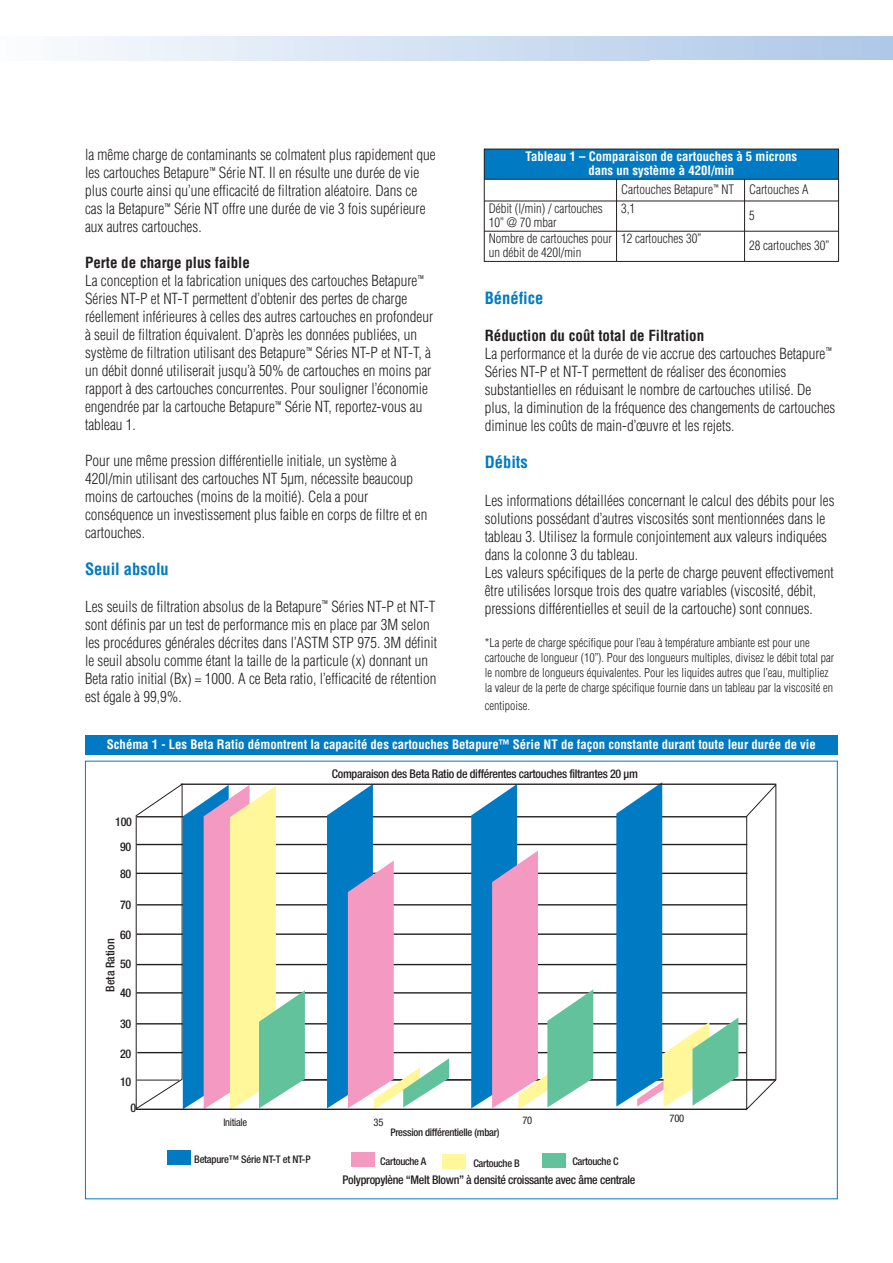
<style>
.page{position:relative;width:893px;height:1263px;background:#fff}
.page>*{position:absolute;margin:0;border:0;box-sizing:border-box;transform-origin:0 0}
.t1{font:700 condensed 16.5px "Helvetica";color:#007ac2}
.t2{font:300 condensed 15px/18px "Helvetica";color:#231f20}
.t3{font:700 condensed 12.75px/14.2px "Helvetica";color:#fff;text-align:center}
.t4{font:300 condensed 12.75px/14.2px "Helvetica";color:#231f20}
.t5{font:300 condensed 12px/15px "Helvetica";color:#231f20}
.t6{font:500 condensed 12px/24.6px "Helvetica Neue";letter-spacing:-.025em;color:#231f20;text-align:center}
.t7{font:500 condensed 12px "Helvetica Neue";color:#231f20}
.t8{font:500 condensed 10.5px "Helvetica Neue";letter-spacing:-.025em;color:#231f20}
.t9{font:condensed 10.5px "Helvetica Neue";letter-spacing:-.025em;color:#231f20}
.s1{font-weight:700}
</style>
<div class="page">
<hr style="left:188px;top:1079px;width:588px;height:1px;background:#231f20">
<svg style="left:746px;top:785px;width:30px;height:326px"></svg>
<hr style="left:137px;top:816px;width:610px;height:1px;background:#231f20">
<hr style="left:136px;top:844px;width:611px;height:1px;background:#231f20">
<hr style="left:136px;top:873px;width:611px;height:1px;background:#231f20">
<hr style="left:137px;top:904px;width:610px;height:1px;background:#231f20">
<hr style="left:137px;top:933px;width:610px;height:2px;background:#231f20">
<hr style="left:137px;top:964px;width:610px;height:1px;background:#231f20">
<hr style="left:137px;top:992px;width:610px;height:1px;background:#231f20">
<hr style="left:137px;top:1023px;width:610px;height:1px;background:#231f20">
<hr style="left:137px;top:1052px;width:609px;height:1px;background:#231f20">
<svg style="left:135px;top:783px;width:170px;height:327px"></svg>
<svg style="left:327px;top:785px;width:122px;height:323px"></svg>
<svg style="left:471px;top:785px;width:122px;height:323px"></svg>
<svg style="left:616px;top:782px;width:122px;height:325px"></svg>
<hr style="left:181px;top:783px;width:595px;height:2px;background:#231f20">
<hr style="left:136px;top:1108px;width:611px;height:2px;background:#231f20">
<div style="left:167px;top:1150px;width:24px;height:14px;background:#007ac2"></div>
<div style="left:351px;top:1152px;width:24px;height:15px;background:#f499c2"></div>
<div style="left:442px;top:1154px;width:24px;height:14px;background:#fff79a"></div>
<div style="left:542px;top:1153px;width:24px;height:15px;background:#61c29c"></div>
<div style="left:85px;top:736px;width:753px;height:19px;background:#007ac2"></div>
<div style="left:484px;top:149px;width:354px;height:30px;background:#007ac2"></div>
<hr style="left:484px;top:149px;width:1px;height:113px;background:#231f20">
<hr style="left:616px;top:179px;width:1px;height:83px;background:#231f20">
<hr style="left:744px;top:179px;width:1px;height:83px;background:#231f20">
<hr style="left:838px;top:149px;width:1px;height:113px;background:#231f20">
<hr style="left:484px;top:149px;width:355px;height:1px;background:#231f20">
<hr style="left:484px;top:179px;width:355px;height:1px;background:#231f20">
<hr style="left:484px;top:201px;width:355px;height:1px;background:#231f20">
<hr style="left:484px;top:231px;width:355px;height:1px;background:#231f20">
<hr style="left:484px;top:261px;width:355px;height:1px;background:#231f20">
<p class="t2" style="left:85px;top:147px;width:352px">la même charge de contaminants se colmatent plus rapidement que les cartouches Betapure<sup>™</sup> Série NT. Il en résulte une durée de vie plus courte ainsi qu’une efficacité de filtration aléatoire. Dans ce cas la Betapure<sup>™</sup> Série NT offre une durée de vie 3 fois supérieure aux autres cartouches.</p>
<p class="t2" style="left:85px;top:255px;width:350px"><span class="s1">Perte de charge plus faible<br></span>La conception et la fabrication uniques des cartouches Betapure<sup>™ </sup>Séries NT-P et NT-T permettent d’obtenir des pertes de charge réellement inférieures à celles des autres cartouches en profondeur à seuil de filtration équivalent. D’après les données publiées, un système de filtration utilisant des Betapure<sup>™</sup> Séries NT-P et NT-T, à un débit donné utiliserait jusqu’à 50% de cartouches en moins par rapport à des cartouches concurrentes. Pour souligner l’économie engendrée par la cartouche Betapure<sup>™</sup> Série NT, reportez-vous au tableau 1.</p>
<p class="t2" style="left:85px;top:453px;width:344px">Pour une même pression différentielle initiale, un système à 420l/min utilisant des cartouches NT 5µm, nécessite beaucoup moins de cartouches (moins de la moitié). Cela a pour conséquence un investissement plus faible en corps de filtre et en cartouches.</p>
<p class="t1" style="left:85px;top:563px;width:85px">Seuil absolu</p>
<p class="t2" style="left:85px;top:598px;width:354px">Les seuils de filtration absolus de la Betapure<sup>™</sup> Séries NT-P et NT-T sont définis par un test de performance mis en place par 3M selon les procédures générales décrites dans l’ASTM STP 975. 3M définit le seuil absolu comme étant la taille de la particule (x) donnant un Beta ratio initial (Bx) = 1000. A ce Beta ratio, l’efficacité de rétention est égale à 99,9%.</p>
<p class="t3" style="left:526px;top:150px;width:273px">Tableau 1 – Comparaison de cartouches à 5 microns dans un système à 420l/min</p>
<p class="t4" style="left:621px;top:183px;width:189px">Cartouches Betapure<sup>™</sup> NT Cartouches A</p>
<p class="t4" style="left:489px;top:202px;width:115px">Débit (l/min) / cartouches<br>10’’ @ 70 mbar</p>
<p class="t4" style="left:621px;top:202px;width:16px">3,1</p>
<p class="t4" style="left:749px;top:209px;width:7px">5</p>
<p class="t4" style="left:489px;top:232px;width:125px">Nombre de cartouches pour un débit de 420l/min</p>
<p class="t4" style="left:621px;top:232px;width:82px">12 cartouches 30’’</p>
<p class="t4" style="left:749px;top:239px;width:82px">28 cartouches 30’’</p>
<p class="t1" style="left:485px;top:292px;width:60px">Bénéfice</p>
<p class="t2" style="left:485px;top:327px;width:352px"><span class="s1">Réduction du coût total de Filtration<br></span>La performance et la durée de vie accrue des cartouches Betapure<sup>™ </sup>Séries NT-P et NT-T permettent de réaliser des économies substantielles en réduisant le nombre de cartouches utilisé. De plus, la diminution de la fréquence des changements de cartouches diminue les coûts de main-d’œuvre et les rejets.</p>
<p class="t1" style="left:485px;top:455px;width:45px">Débits</p>
<p class="t2" style="left:485px;top:492px;width:351px">Les informations détaillées concernant le calcul des débits pour les solutions possédant d’autres viscosités sont mentionnées dans le tableau 3. Utilisez la formule conjointement aux valeurs indiquées dans la colonne 3 du tableau.<br>Les valeurs spécifiques de la perte de charge peuvent effectivement être utilisées lorsque trois des quatre variables (viscosité, débit, pressions différentielles et seuil de la cartouche) sont connues.</p>
<p class="t5" style="left:485px;top:636px;width:351px">*La perte de charge spécifique pour l’eau à température ambiante est pour une cartouche de longueur (10’’). Pour des longueurs multiples, divisez le débit total par le nombre de longueurs équivalentes. Pour les liquides autres que l’eau, multipliez la valeur de la perte de charge spécifique fournie dans un tableau par la viscosité en</p>
<p class="t5" style="left:485px;top:699px;width:47px">centipoise.</p>
<p class="t3" style="left:107px;top:738px;width:710px">Schéma 1 - Les Beta Ratio démontrent la capacité des cartouches Betapure™ Série NT de façon constante durant toute leur durée de vie</p>
<p class="t6" style="left:115px;top:810px;width:18px">100<br>90</p>
<p class="t6" style="left:120px;top:862px;width:13px">80</p>
<p class="t6" style="left:120px;top:893px;width:13px">70</p>
<p class="t6" style="left:120px;top:923px;width:13px">60</p>
<p class="t6" style="left:120px;top:952px;width:13px">50</p>
<p class="t6" style="left:120px;top:981px;width:13px">40</p>
<p class="t6" style="left:120px;top:1012px;width:13px">30</p>
<p class="t6" style="left:120px;top:1043px;width:13px">20</p>
<p class="t6" style="left:130px;top:1070px;width:7px;line-height:26.1px;text-align:left;text-indent:-10px">10<br>0</p>
<p class="t7" style="left:106px;top:992px;width:55px;rotate:-90deg">Beta Ration</p>
<p class="t6" style="left:332px;top:762px;width:308px">Comparaison des Beta Ratio de différentes cartouches filtrantes 20 µm</p>
<p class="t9" style="left:223px;top:1118px;width:25px">Initiale</p>
<p class="t9" style="left:374px;top:1118px;width:11px">35</p>
<p class="t9" style="left:522px;top:1117px;width:11px">70</p>
<p class="t9" style="left:670px;top:1115px;width:16px">700</p>
<p class="t8" style="left:390px;top:1128px;width:111px">Pression différentielle (mbar)</p>
<p class="t8" style="left:194px;top:1155px;width:118px">Betapure™ Série NT-T et NT-P</p>
<p class="t8" style="left:473px;top:1159px;width:48px">Cartouche B</p>
<p class="t8" style="left:572px;top:1157px;width:48px">Cartouche C</p>
<p class="t8" style="left:380px;top:1157px;width:47px">Cartouche A</p>
<p class="t6" style="left:343px;top:1168px;width:294px">Polypropylène “Melt Blown” à densité croissante avec âme centrale</p>
</div>
